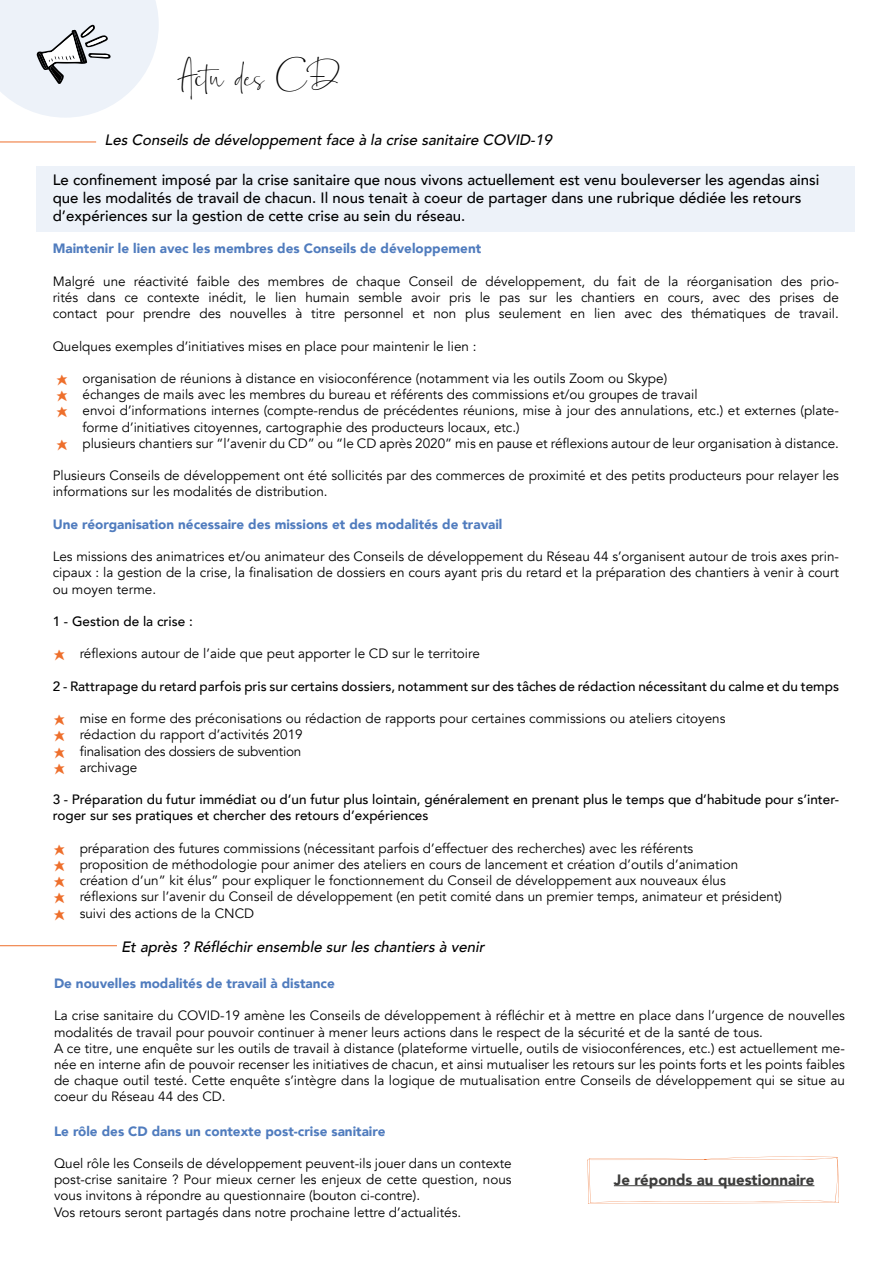
<style>
.page{position:relative;width:893px;height:1263px;background:#fff}
.page>*{position:absolute;margin:0;border:0;box-sizing:border-box;transform-origin:0 0}
.t1{font:28.5px "Bollivia Rosilla Script";color:#000}
.t2{font:500 15px/18px "Avenir";color:#000}
.t3{font:italic 500 15px "Avenir";color:#000}
.t4{font:900 15px "Avenir";color:#3c3c3b}
.t5{font:13.5px/16.2px "Avenir";color:#000}
.t6{font:500 13.5px/16.2px "Avenir";color:#000}
.t7{font:900 13.5px "Avenir";color:#507cbe}
.s1{font-family:"KG Shakeit Off";font-size:21px;color:#ee6f2c}
</style>
<div class="page">
<div style="left:36px;top:166px;width:819px;height:66px;background:#edf2f9"></div>
<hr style="left:0;top:142px;width:96px;height:1px;background:#ee6f2c">
<svg style="left:587px;top:1156px;width:252px;height:48px"></svg>
<hr style="left:0;top:945px;width:117px;height:1px;background:#ee6f2c">
<svg style="left:0;top:0;width:159px;height:118px"></svg>
<h1 class="t1" style="left:178px;top:59px;width:166px">Actu des CD</h1>
<p class="t3" style="left:105px;top:127px;width:453px">LesConseilsde développementface àlacrise sanitaire COVID-19</p>
<p class="t2" style="left:53px;top:170px;width:768px">Le confinement imposé par la crise sanitaire que nous vivons actuellement est venu bouleverser les agendas ainsi que les modalités de travail de chacun. Il nous tenait à coeur de partager dans une rubrique dédiée les retours d’expériences sur la gestion de cette crise au sein du réseau.</p>
<p class="t7" style="left:53px;top:237px;width:430px">Maintenir le lien avec les membres des Conseils de développement</p>
<p class="t5" style="left:53px;top:273px;width:788px;text-align:justify">Malgré une réactivité faible des membres de chaque Conseil de développement, du fait de la réorganisation des prio&shy;rités dans ce contexte inédit, le lien humain semble avoir pris le pas sur les chantiers en cours, avec des prises de contact pour prendre des nouvelles à titre personnel et non plus seulement en lien avec des thématiques de travail.</p>
<p class="t5" style="left:53px;top:338px;width:425px">Quelques exemples d’initiatives mises en place pour maintenir le lien :</p>
<p class="t5" style="left:55px;top:370px;width:613px"><span class="s1">*</span> organisation de réunions à distance en visioconférence (notamment via les outils Zoom ou Skype)</p>
<p class="t5" style="left:55px;top:387px;width:644px"><span class="s1">*</span> échanges de mails avec les membres du bureau et référents des commissions et/ou groupes de travail</p>
<p class="t5" style="left:55px;top:403px;width:785px"><span class="s1">*</span> envoi d’informations internes (compte-rendus de précédentes réunions, mise à jour des annulations, etc.) et externes (plate-</p>
<p class="t5" style="left:82px;top:419px;width:439px">forme d’initiatives citoyennes, cartographie des producteurs locaux, etc.)</p>
<p class="t5" style="left:55px;top:435px;width:785px"><span class="s1">*</span> plusieurs chantiers sur “l’avenir du CD” ou “le CD après 2020” mis en pause et réflexions autour de leur organisation à distance.</p>
<p class="t5" style="left:53px;top:468px;width:788px">Plusieurs Conseils de développement ont été sollicités par des commerces de proximité et des petits producteurs pour relayer les informations sur les modalités de distribution.</p>
<p class="t7" style="left:53px;top:512px;width:451px">Une réorganisation nécessaire des missions et des modalités de travail</p>
<p class="t5" style="left:53px;top:549px;width:788px;text-align:justify">Les missions des animatrices et/ou animateur des Conseils de développement du Réseau 44 s’organisent autour de trois axes prin&shy;cipaux : la gestion de la crise, la finalisation de dossiers en cours ayant pris du retard et la préparation des chantiers à venir à court ou moyen terme.</p>
<p class="t6" style="left:53px;top:612px;width:142px">1 - Gestion de la crise :</p>
<p class="t5" style="left:53px;top:646px;width:429px"><span class="s1">*</span> réflexions autour de l’aide que peut apporter le CD sur le territoire</p>
<p class="t6" style="left:53px;top:677px;width:788px">2 - Rattrapage du retard parfois pris sur certains dossiers, notamment sur des tâches de rédaction nécessitant du calme et du temps</p>
<p class="t5" style="left:53px;top:711px;width:674px"><span class="s1">*</span> mise en forme des préconisations ou rédaction de rapports pour certaines commissions ou ateliers citoyens <span class="s1">*</span> rédaction du rapport d’activités 2019<br><span class="s1">*</span> finalisation des dossiers de subvention<br><span class="s1">*</span> archivage</p>
<p class="t6" style="left:53px;top:791px;width:788px">3 - Préparation du futur immédiat ou d’un futur plus lointain, généralement en prenant plus le temps que d’habitude pour s’inter&shy;roger sur ses pratiques et chercher des retours d’expériences</p>
<p class="t5" style="left:53px;top:840px;width:731px"><span class="s1">*</span> préparation des futures commissions (nécessitant parfois d’effectuer des recherches) avec les référents<br><span class="s1">*</span> proposition de méthodologie pour animer des ateliers en cours de lancement et création d’outils d’animation<br><span class="s1">*</span> création d’un” kit élus” pour expliquer le fonctionnement du Conseil de développement aux nouveaux élus<br><span class="s1">*</span> réflexions sur l’avenir du Conseil de développement (en petit comité dans un premier temps, animateur et président) <span class="s1">*</span> suivi des actions de la CNCD</p>
<p class="t3" style="left:121px;top:934px;width:369px">Etaprès?Réfléchirensemble surleschantiersàvenir</p>
<p class="t7" style="left:54px;top:972px;width:282px">De nouvelles modalités de travail à distance</p>
<p class="t5" style="left:54px;top:1008px;width:792px">La crise sanitaire du COVID-19 amène les Conseils de développement à réfléchir et à mettre en place dans l’urgence de nouvelles modalités de travail pour pouvoir continuer à mener leurs actions dans le respect de la sécurité et de la santé de tous.<br>A ce titre, une enquête sur les outils de travail à distance (plateforme virtuelle, outils de visioconférences, etc.) est actuellement me&shy;née en interne afin de pouvoir recenser les initiatives de chacun, et ainsi mutualiser les retours sur les points forts et les points faibles de chaque outil testé. Cette enquête s’intègre dans la logique de mutualisation entre Conseils de développement qui se situe au coeur du Réseau 44 des CD.</p>
<p class="t7" style="left:54px;top:1119px;width:333px">Le rôle des CD dans un contexte post-crise sanitaire</p>
<p class="t5" style="left:54px;top:1155px;width:459px">Quel rôle les Conseils de développement peuvent-ils jouer dans un contexte post-crise sanitaire ? Pour mieux cerner les enjeux de cette question, nous vous invitons à répondre au questionnaire (bouton ci-contre).<br>Vos retours seront partagés dans notre prochaine lettre d’actualités.</p>
<p class="t4" style="left:614px;top:1166px;width:202px">Je réponds au questionnaire</p>
</div>
